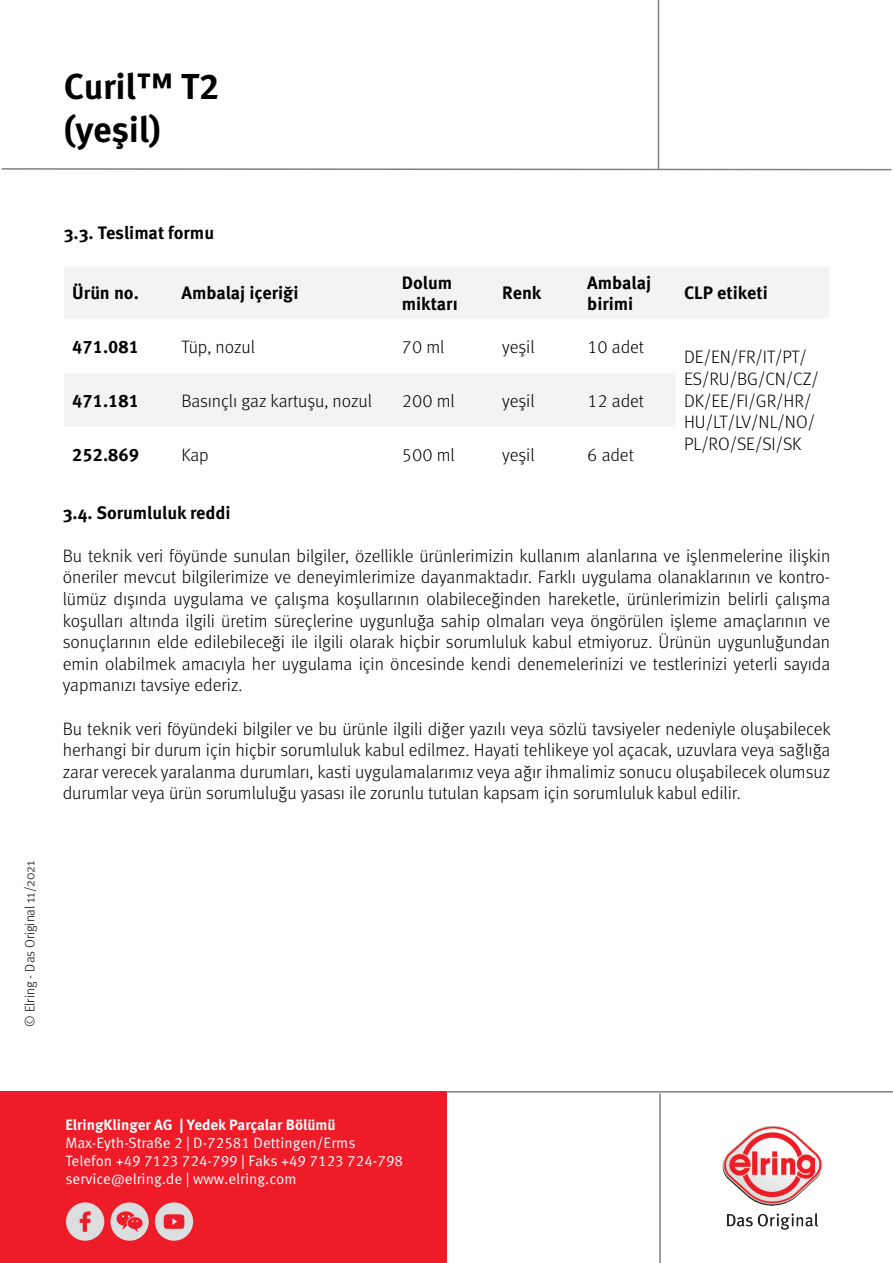
<style>
.page{position:relative;width:893px;height:1263px;background:#fff}
.page>*{position:absolute;margin:0;border:0;box-sizing:border-box;transform-origin:0 0}
.t1{font:700 36px/43.2px "Meta Pro";letter-spacing:-.01em;color:#000}
.t2{font:300 18px/21.6px "Meta Pro";letter-spacing:-.005em;color:#000;text-align:justify}
.t3{font:700 18px/21.6px "Meta Pro";color:#000}
.t4{font:15px/18px "Meta Pro Norm";color:#fff}
.t5{font:700 15px "Meta Pro";color:#fff}
.t6{font:300 13.5px "Meta Pro";color:#000}
</style>
<div class="page">
<hr style="left:659px;top:1093px;width:2px;height:170px;background:#808080">
<div style="left:0;top:1092px;width:446px;height:171px;background:#ee1c28"></div>
<hr style="left:446px;top:1091px;width:447px;height:1px;background:#808080">
<img style="left:722px;top:1125px;width:100px;height:104px">
<div style="left:66px;top:1202px;width:38px;height:39px;background:#dcdddf;border-radius:50%"></div>
<svg style="left:80px;top:1211px;width:11px;height:21px"></svg>
<div style="left:110px;top:1202px;width:39px;height:39px;background:#dcdddf;border-radius:50%"></div>
<svg style="left:116px;top:1211px;width:27px;height:21px"></svg>
<div style="left:155px;top:1202px;width:38px;height:39px;background:#dcdddf;border-radius:50%"></div>
<svg style="left:164px;top:1214px;width:20px;height:15px"></svg>
<hr style="left:658px;top:0;width:1px;height:170px;background:#808080">
<svg style="left:1px;top:167px;width:891px;height:4px"></svg>
<svg style="left:64px;top:267px;width:765px;height:160px;fill:#f2f3f4"></svg>
<h1 class="t1" style="left:64px;top:63px;width:157px">Curil™ T2 (yeşil)</h1>
<p class="t6" style="left:20px;top:1027px;width:167px;rotate:-90deg">© Elring - Das Original 11/2021</p>
<p class="t3" style="left:64px;top:221px;width:152px">3.3. Teslimat formu</p>
<p class="t3" style="left:72px;top:281px;width:68px">Ürün no.</p>
<p class="t3" style="left:181px;top:281px;width:119px">Ambalaj içeriği</p>
<p class="t3" style="left:402px;top:270px;width:57px">Dolum miktarı</p>
<p class="t3" style="left:502px;top:281px;width:41px">Renk</p>
<p class="t3" style="left:587px;top:270px;width:65px">Ambalaj birimi</p>
<p class="t3" style="left:684px;top:281px;width:85px">CLP etiketi</p>
<p class="t3" style="left:72px;top:334px;width:68px">471.081</p>
<p class="t2" style="left:181px;top:335px;width:75px">Tüp, nozul</p>
<p class="t2" style="left:402px;top:335px;width:44px">70 ml</p>
<p class="t2" style="left:502px;top:335px;width:34px">yeşil</p>
<p class="t2" style="left:587px;top:335px;width:58px">10 adet</p>
<p class="t2" style="left:684px;top:345px;width:136px;text-align:left">DE/EN/FR/IT/PT/<br>ES/RU/BG/CN/CZ/<br>DK/EE/FI/GR/HR/<br>HU/LT/LV/NL/NO/<br>PL/RO/SE/SI/SK</p>
<p class="t3" style="left:72px;top:388px;width:68px">471.181</p>
<p class="t2" style="left:181px;top:389px;width:192px">Basınçlı gaz kartuşu, nozul</p>
<p class="t2" style="left:402px;top:389px;width:54px">200 ml</p>
<p class="t2" style="left:502px;top:389px;width:34px">yeşil</p>
<p class="t2" style="left:587px;top:389px;width:58px">12 adet</p>
<p class="t3" style="left:72px;top:442px;width:68px">252.869</p>
<p class="t2" style="left:181px;top:443px;width:29px">Kap</p>
<p class="t2" style="left:402px;top:443px;width:54px">500 ml</p>
<p class="t2" style="left:502px;top:443px;width:34px">yeşil</p>
<p class="t2" style="left:587px;top:443px;width:48px">6 adet</p>
<p class="t3" style="left:63px;top:500px;width:170px">3.4. Sorumluluk reddi</p>
<p class="t2" style="left:63px;top:544px;width:769px">Bu teknik veri föyünde sunulan bilgiler, özellikle ürünlerimizin kullanım alanlarına ve işlenmelerine ilişkin öneriler mevcut bilgilerimize ve deneyimlerimize dayanmaktadır. Farklı uygulama olanaklarının ve kontro&shy;lümüz dışında uygulama ve çalışma koşullarının olabileceğinden hareketle, ürünlerimizin belirli çalışma koşulları altında ilgili üretim süreçlerine uygunluğa sahip olmaları veya öngörülen işleme amaçlarının ve sonuçlarının elde edilebileceği ile ilgili olarak hiçbir sorumluluk kabul etmiyoruz. Ürünün uygunluğundan emin olabilmek amacıyla her uygulama için öncesinde kendi denemelerinizi ve testlerinizi yeterli sayıda yapmanızı tavsiye ederiz.</p>
<p class="t2" style="left:63px;top:717px;width:769px">Bu teknik veri föyündeki bilgiler ve bu ürünle ilgili diğer yazılı veya sözlü tavsiyeler nedeniyle oluşabilecek herhangi bir durum için hiçbir sorumluluk kabul edilmez. Hayati tehlikeye yol açacak, uzuvlara veya sağlığa zarar verecek yaralanma durumları, kasti uygulamalarımız veya ağır ihmalimiz sonucu oluşabilecek olumsuz durumlar veya ürün sorumluluğu yasası ile zorunlu tutulan kapsam için sorumluluk kabul edilir.</p>
<p class="t5" style="left:65px;top:1113px;width:272px">ElringKlinger AG | Yedek Parçalar Bölümü</p>
<p class="t4" style="left:65px;top:1133px;width:339px">Max-Eyth-Straße 2 | D-72581 Dettingen/Erms<br>Telefon +49 7123 724-799 | Faks +49 7123 724-798 service@elring.de | www.elring.com</p>
</div>
